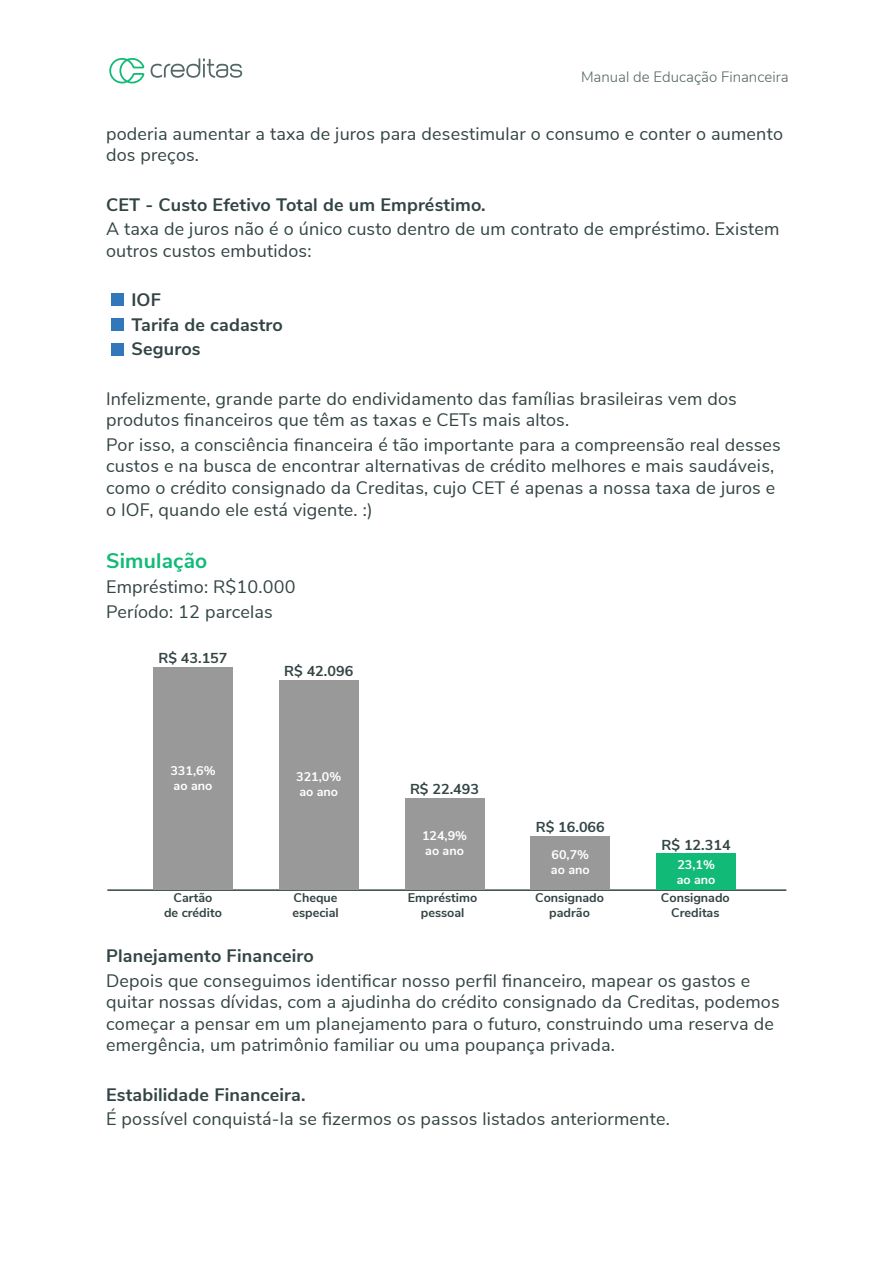
<style>
.page{position:relative;width:893px;height:1263px;background:#fff}
.page>*{position:absolute;margin:0;border:0;box-sizing:border-box;transform-origin:0 0}
.t1{font:700 21px "Nunito Sans";letter-spacing:.01em;color:#1b7}
.t2{font:18px/21.6px "Nunito Sans";letter-spacing:.01em;color:#344}
.t3{font:700 18px/24.6px "Nunito Sans";letter-spacing:.01em;color:#344}
.t4{font:300 15px "Nunito Sans";color:#566}
.t5{font:700 14.4px "Nunito Sans";color:#344}
.t6{font:700 12.6px/15px "Nunito Sans";color:#344;text-align:center}
.t7{font:700 12.6px/15px "Nunito Sans";color:#fff}
</style>
<div class="page">
<svg style="left:151px;top:58px;width:91px;height:20px"></svg>
<svg style="left:109px;top:58px;width:36px;height:25px"></svg>
<div style="left:112px;top:293px;width:12px;height:13px;background:#37b"></div>
<div style="left:112px;top:318px;width:12px;height:12px;background:#37b"></div>
<div style="left:112px;top:343px;width:12px;height:12px;background:#37b"></div>
<hr style="left:107px;top:889px;width:679px;height:2px;background:#344">
<div style="left:153px;top:667px;width:80px;height:222px;background:#999"></div>
<div style="left:279px;top:680px;width:80px;height:209px;background:#999"></div>
<div style="left:405px;top:798px;width:79px;height:91px;background:#999"></div>
<div style="left:530px;top:836px;width:80px;height:53px;background:#999"></div>
<div style="left:656px;top:853px;width:80px;height:36px;background:#1b7"></div>
<p class="t4" style="left:581px;top:66px;width:209px">Manual de Educação Financeira</p>
<p class="t2" style="left:106px;top:122px;width:678px">poderia aumentar a taxa de juros para desestimular o consumo e conter o aumento dos preços.</p>
<p class="t3" style="left:106px;top:191px;width:381px">CET - Custo Efetivo Total de um Empréstimo.</p>
<p class="t2" style="left:106px;top:217px;width:675px">A taxa de juros não é o único custo dentro de um contrato de empréstimo. Existem outros custos embutidos:</p>
<p class="t3" style="left:131px;top:286px;width:153px">IOF<br>Tarifa de cadastro<br>Seguros</p>
<p class="t2" style="left:106px;top:386px;width:632px">Infelizmente, grande parte do endividamento das famílias brasileiras vem dos produtos financeiros que têm as taxas e CETs mais altos.</p>
<p class="t2" style="left:106px;top:433px;width:676px">Por isso, a consciência financeira é tão importante para a compreensão real desses custos e na busca de encontrar alternativas de crédito melhores e mais saudáveis, como o crédito consignado da Creditas, cujo CET é apenas a nossa taxa de juros e o IOF, quando ele está vigente. :)</p>
<p class="t1" style="left:106px;top:546px;width:103px">Simulação</p>
<p class="t2" style="left:106px;top:573px;width:191px;line-height:24.6px">Empréstimo: R$10.000<br>Período: 12 parcelas</p>
<p class="t5" style="left:158px;top:648px;width:71px">R$ 43.157</p>
<p class="t7" style="left:170px;top:762px;width:47px">331,6% ao ano</p>
<p class="t5" style="left:284px;top:661px;width:71px">R$ 42.096</p>
<p class="t7" style="left:296px;top:768px;width:47px">321,0% ao ano</p>
<p class="t5" style="left:410px;top:779px;width:71px">R$ 22.493</p>
<p class="t7" style="left:422px;top:827px;width:47px">124,9% ao ano</p>
<p class="t5" style="left:536px;top:817px;width:71px">R$ 16.066</p>
<p class="t5" style="left:662px;top:834px;width:71px">R$ 12.314</p>
<p class="t7" style="left:551px;top:846px;width:40px">60,7% ao ano</p>
<p class="t7" style="left:677px;top:857px;width:40px">23,1% ao ano</p>
<p class="t6" style="left:164px;top:890px;width:59px">Cartão<br>de crédito</p>
<p class="t6" style="left:292px;top:890px;width:48px;text-align:left">Cheque especial</p>
<p class="t6" style="left:408px;top:890px;width:71px">Empréstimo pessoal</p>
<p class="t6" style="left:535px;top:890px;width:70px">Consignado padrão</p>
<p class="t6" style="left:661px;top:890px;width:70px">Consignado<br>Creditas</p>
<p class="t3" style="left:106px;top:942px;width:209px">Planejamento Financeiro</p>
<p class="t2" style="left:106px;top:968px;width:675px">Depois que conseguimos identificar nosso perfil financeiro, mapear os gastos e quitar nossas dívidas, com a ajudinha do crédito consignado da Creditas, podemos começar a pensar em um planejamento para o futuro, construindo uma reserva de emergência, um patrimônio familiar ou uma poupança privada.</p>
<p class="t3" style="left:106px;top:1081px;width:201px">Estabilidade Financeira.</p>
<p class="t2" style="left:106px;top:1107px;width:565px">É possível conquistá-la se fizermos os passos listados anteriormente.</p>
</div>
